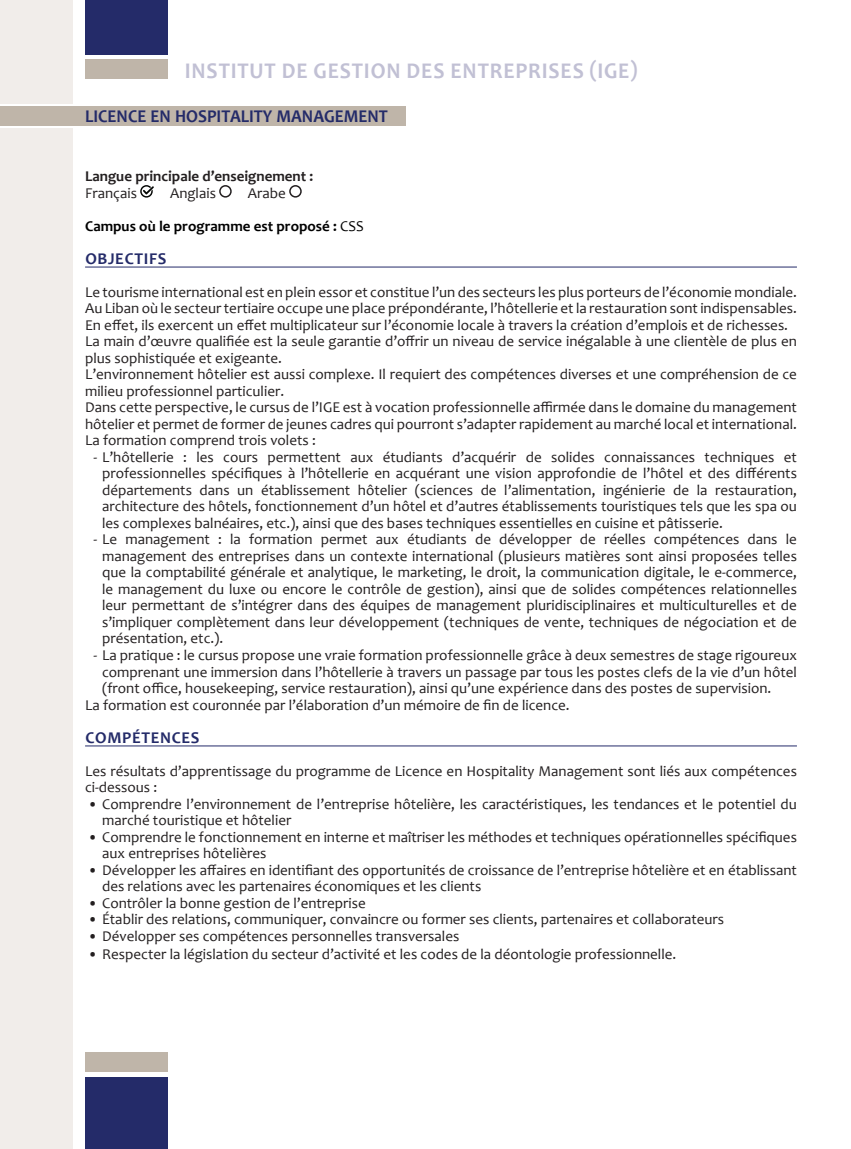
<style>
.page{position:relative;width:851px;height:1149px;background:#fff}
.page>*{position:absolute;margin:0;border:0;box-sizing:border-box;transform-origin:0 0}
.Title_name{font:700 22.5px "Candara";letter-spacing:.04em;color:#c1c0d4;scale:.95 1}
.Title_name-2{font:700 18px "Candara";color:#242b69;scale:.95 1}
.Title_Underline{font:700 16.5px "Candara";letter-spacing:.04em;color:#242b69}
.R1to7{font:15px/16.5px "Candara";color:#231f20}
.t1{font:700 15px "Candara";color:#000}
.t2{font:700 15px "Candara";color:#231f20}
.s1{font-weight:400}
</style>
<div class="page">
<div style="left:85px;top:1076px;width:83px;height:72px;background:#242b69"></div>
<div style="left:85px;top:1051px;width:83px;height:19px;background:#bfb5a9"></div>
<div style="left:85px;top:60px;width:83px;height:19px;background:#bfb5a9"></div>
<div style="left:85px;top:0;width:83px;height:54px;background:#242b69"></div>
<div style="left:0;top:106px;width:405px;height:19px;background:#bfb5a9"></div>
<hr style="left:85px;top:266px;width:711px;height:1px;background:#242b69">
<hr style="left:85px;top:745px;width:711px;height:1px;background:#242b69">
<svg style="left:140px;top:185px;width:14px;height:12px"></svg>
<div style="left:219px;top:185px;width:13px;height:12px;border:2px solid #231f20;border-radius:50%"></div>
<div style="left:289px;top:185px;width:13px;height:12px;border:2px solid #231f20;border-radius:50%"></div>
<div style="left:0;top:0;width:72px;height:103px;background:#f1edea"></div>
<div style="left:0;top:129px;width:72px;height:1019px;background:#f1edea"></div>
<p class="Title_name" style="left:185px;top:57px;width:478px">INSTITUT DE GESTION DES ENTREPRISES (IGE)</p>
<p class="Title_name-2" style="left:85px;top:105px;width:320px">LICENCE EN HOSPITALITY MANAGEMENT</p>
<p class="t2" style="left:85px;top:167px;width:230px">Langue principale d’enseignement :</p>
<p class="R1to7" style="left:85px;top:184px;width:53px">Français</p>
<p class="R1to7" style="left:170px;top:184px;width:47px">Anglais</p>
<p class="R1to7" style="left:248px;top:184px;width:39px">Arabe</p>
<p class="t1" style="left:85px;top:217px;width:280px">Campus où le programme est proposé : <span class="s1">CSS</span></p>
<p class="Title_Underline" style="left:85px;top:248px;width:82px">OBJECTIFS</p>
<p class="R1to7" style="left:85px;top:283px;width:713px">Le tourisme international est en plein essor et constitue l’un des secteurs les plus porteurs de l’économie mondiale.</p>
<p class="R1to7" style="left:85px;top:300px;width:713px">Au Liban où le secteur tertiaire occupe une place prépondérante, l’hôtellerie et la restauration sont indispensables.<br>En effet, ils exercent un effet multiplicateur sur l’économie locale à travers la création d’emplois et de richesses.</p>
<p class="R1to7" style="left:85px;top:333px;width:713px">La main d’œuvre qualifiée est la seule garantie d’offrir un niveau de service inégalable à une clientèle de plus en plus sophistiquée et exigeante.</p>
<p class="R1to7" style="left:85px;top:366px;width:713px">L’environnement hôtelier est aussi complexe. Il requiert des compétences diverses et une compréhension de ce milieu professionnel particulier.</p>
<p class="R1to7" style="left:85px;top:399px;width:713px">Dans cette perspective, le cursus de l’IGE est à vocation professionnelle affirmée dans le domaine du management hôtelier et permet de former de jeunes cadres qui pourront s’adapter rapidement au marché local et international.</p>
<p class="R1to7" style="left:85px;top:432px;width:232px">La formation comprend trois volets :</p>
<p class="R1to7" style="left:102px;top:448px;width:696px;text-align:justify;text-indent:-9px">- L’hôtellerie : les cours permettent aux étudiants d’acquérir de solides connaissances techniques et professionnelles spécifiques à l’hôtellerie en acquérant une vision approfondie de l’hôtel et des différents départements dans un établissement hôtelier (sciences de l’alimentation, ingénierie de la restauration, architecture des hôtels, fonctionnement d’un hôtel et d’autres établissements touristiques tels que les spa ou les complexes balnéaires, etc.), ainsi que des bases techniques essentielles en cuisine et pâtisserie.</p>
<p class="R1to7" style="left:102px;top:531px;width:696px;text-align:justify;text-indent:-9px">- Le management : la formation permet aux étudiants de développer de réelles compétences dans le management des entreprises dans un contexte international (plusieurs matières sont ainsi proposées telles que la comptabilité générale et analytique, le marketing, le droit, la communication digitale, le e-commerce, le management du luxe ou encore le contrôle de gestion), ainsi que de solides compétences relationnelles leur permettant de s’intégrer dans des équipes de management pluridisciplinaires et multiculturelles et de s’impliquer complètement dans leur développement (techniques de vente, techniques de négociation et de présentation, etc.).</p>
<p class="R1to7" style="left:102px;top:646px;width:696px;text-align:justify;text-indent:-9px">- La pratique : le cursus propose une vraie formation professionnelle grâce à deux semestres de stage rigoureux comprenant une immersion dans l’hôtellerie à travers un passage par tous les postes clefs de la vie d’un hôtel (front office, housekeeping, service restauration), ainsi qu’une expérience dans des postes de supervision.</p>
<p class="R1to7" style="left:85px;top:696px;width:486px">La formation est couronnée par l’élaboration d’un mémoire de fin de licence.</p>
<p class="Title_Underline" style="left:85px;top:727px;width:115px">COMPÉTENCES</p>
<p class="R1to7" style="left:85px;top:762px;width:713px">Les résultats d’apprentissage du programme de Licence en Hospitality Management sont liés aux compétences ci-dessous :</p>
<p class="R1to7" style="left:102px;top:795px;width:696px;text-indent:-14px">• Comprendre l’environnement de l’entreprise hôtelière, les caractéristiques, les tendances et le potentiel du marché touristique et hôtelier</p>
<p class="R1to7" style="left:102px;top:828px;width:696px;text-indent:-14px">• Comprendre le fonctionnement en interne et maîtriser les méthodes et techniques opérationnelles spécifiques aux entreprises hôtelières</p>
<p class="R1to7" style="left:102px;top:861px;width:696px;text-indent:-14px">• Développer les affaires en identifiant des opportunités de croissance de l’entreprise hôtelière et en établissant des relations avec les partenaires économiques et les clients</p>
<p class="R1to7" style="left:88px;top:894px;width:279px">• Contrôler la bonne gestion de l’entreprise</p>
<p class="R1to7" style="left:88px;top:910px;width:637px">• Établir des relations, communiquer, convaincre ou former ses clients, partenaires et collaborateurs</p>
<p class="R1to7" style="left:88px;top:927px;width:373px">• Développer ses compétences personnelles transversales</p>
<p class="R1to7" style="left:88px;top:945px;width:589px">• Respecter la législation du secteur d’activité et les codes de la déontologie professionnelle.</p>
</div>
